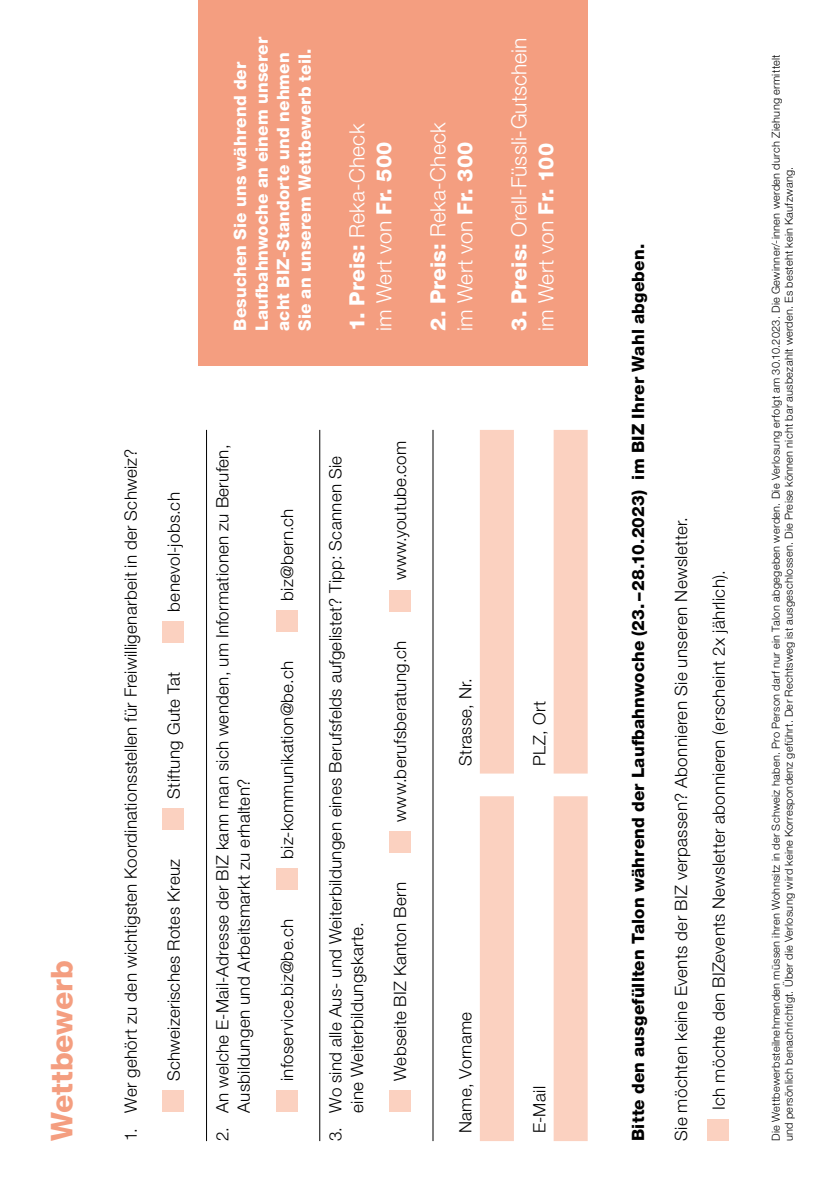
<style>
.page{position:relative;width:840px;height:1191px;background:#fff}
.page>*{position:absolute;margin:0;border:0;box-sizing:border-box;transform-origin:0 0}
.t1{font:800 30px "Helvetica Neue LT Std";letter-spacing:-.005em;color:#f49e80}
.t2{font:300 21px/27px "Helvetica Neue LT Std";letter-spacing:.01em;color:#fff}
.t3{font:300 17px/21.6px "Helvetica Neue LT Std";letter-spacing:.02em;color:#000}
.t4{font:800 17px/21.6px "Helvetica Neue LT Std";letter-spacing:.01em;color:#fff}
.t5{font:800 17px "Helvetica Neue LT Std";letter-spacing:.01em;color:#000}
.t6{font:300 11px/13.2px "Helvetica Neue LT Std";letter-spacing:.03em;color:#000}
.s1{font-weight:800}
</style>
<div class="page">
<hr style="left:206px;top:430px;width:1px;height:711px;background:#000">
<hr style="left:319px;top:430px;width:1px;height:711px;background:#000">
<hr style="left:432px;top:430px;width:1px;height:711px;background:#000">
<div style="left:162px;top:1090px;width:22px;height:22px;background:#fbd1c0"></div>
<div style="left:162px;top:808px;width:22px;height:22px;background:#fbd1c0"></div>
<div style="left:162px;top:621px;width:22px;height:22px;background:#fbd1c0"></div>
<div style="left:275px;top:1090px;width:22px;height:22px;background:#fbd1c0"></div>
<div style="left:275px;top:868px;width:22px;height:22px;background:#fbd1c0"></div>
<div style="left:275px;top:610px;width:22px;height:22px;background:#fbd1c0"></div>
<div style="left:389px;top:1090px;width:21px;height:22px;background:#fbd1c0"></div>
<div style="left:389px;top:831px;width:21px;height:22px;background:#fbd1c0"></div>
<div style="left:389px;top:590px;width:21px;height:21px;background:#fbd1c0"></div>
<svg style="left:480px;top:430px;width:107px;height:711px;fill:#fbd1c0"></svg>
<div style="left:198px;top:0;width:389px;height:365px;background:#f49e80"></div>
<div style="left:707px;top:1119px;width:21px;height:22px;background:#fbd1c0"></div>
<h1 class="t1" style="left:44px;top:1141px;width:182px;rotate:-90deg">Wettbewerb</h1>
<p class="t4" style="left:229px;top:331px;width:295px;rotate:-90deg">Besuchen Sie uns während der<br>Laufbahnwoche an einem unserer acht BIZ-Standorte und nehmen<br>Sie an unserem Wettbewerb teil.</p>
<p class="t2" style="left:343px;top:331px;width:209px;rotate:-90deg"><span class="s1">1. Preis:</span> Reka-Check im Wert von <span class="s1">Fr. 500</span></p>
<p class="t2" style="left:424px;top:331px;width:210px;rotate:-90deg"><span class="s1">2. Preis:</span> Reka-Check im Wert von <span class="s1">Fr. 300</span></p>
<p class="t2" style="left:504px;top:331px;width:295px;rotate:-90deg"><span class="s1">3. Preis:</span> Orell-Füssli-Gutschein im Wert von <span class="s1">Fr. 100</span></p>
<p class="t3" style="left:119px;top:1112px;width:665px;rotate:-90deg">Wer gehört zu den wichtigsten Koordinationsstellen für Freiwilligenarbeit in der Schweiz?</p>
<p class="t3" style="left:119px;top:1141px;width:15px;rotate:-90deg">1.</p>
<p class="t3" style="left:162px;top:612px;width:121px;rotate:-90deg">benevol-jobs.ch</p>
<p class="t3" style="left:162px;top:798px;width:128px;rotate:-90deg">Stiftung Gute Tat</p>
<p class="t3" style="left:162px;top:1081px;width:223px;rotate:-90deg">Schweizerisches Rotes Kreuz</p>
<p class="t3" style="left:211px;top:1112px;width:669px;text-indent:-28px;rotate:-90deg">2. An welche E-Mail-Adresse der BIZ kann man sich wenden, um Informationen zu Berufen,<br>Ausbildungen und Arbeitsmarkt zu erhalten?</p>
<p class="t3" style="left:276px;top:601px;width:94px;rotate:-90deg">biz@bern.ch</p>
<p class="t3" style="left:276px;top:858px;width:199px;rotate:-90deg">biz-kommunikation@be.ch</p>
<p class="t3" style="left:276px;top:1081px;width:164px;rotate:-90deg">infoservice.biz@be.ch</p>
<p class="t3" style="left:324px;top:1112px;width:658px;text-indent:-28px;rotate:-90deg">3. Wo sind alle Aus- und Weiterbildungen eines Berufsfelds aufgelistet? Tipp: Scannen Sie eine Weiterbildungskarte.</p>
<p class="t3" style="left:389px;top:580px;width:141px;rotate:-90deg">www.youtube.com</p>
<p class="t3" style="left:389px;top:822px;width:183px;rotate:-90deg">www.berufsberatung.ch</p>
<p class="t3" style="left:389px;top:1081px;width:200px;rotate:-90deg">Webseite BIZ Kanton Bern</p>
<p class="t3" style="left:454px;top:765px;width:89px;rotate:-90deg">Strasse, Nr.</p>
<p class="t3" style="left:454px;top:1133px;width:123px;rotate:-90deg">Name, Vorname</p>
<p class="t3" style="left:528px;top:765px;width:66px;rotate:-90deg">PLZ, Ort</p>
<p class="t3" style="left:528px;top:1133px;width:48px;rotate:-90deg">E-Mail</p>
<p class="t5" style="left:627px;top:1141px;width:898px;rotate:-90deg">Bitte den ausgefüllten Talon während der Laufbahnwoche (23.–28.10.2023) im BIZ Ihrer Wahl abgeben.</p>
<p class="t3" style="left:669px;top:1141px;width:625px;rotate:-90deg">Sie möchten keine Events der BIZ verpassen? Abonnieren Sie unseren Newsletter.</p>
<p class="t3" style="left:707px;top:1109px;width:540px;rotate:-90deg">Ich möchte den BIZevents Newsletter abonnieren (erscheint 2x jährlich).</p>
<p class="t6" style="left:768px;top:1141px;width:1088px;rotate:-90deg">Die Wettbewerbsteilnehmenden müssen ihren Wohnsitz in der Schweiz haben. Pro Person darf nur ein Talon abgegeben werden. Die Verlosung erfolgt am 30.10.2023. Die Gewinner/-innen werden durch Ziehung ermittelt und persönlich benachrichtigt. Über die Verlosung wird keine Korrespondenz geführt. Der Rechtsweg ist ausgeschlossen. Die Preise können nicht bar ausbezahlt werden. Es besteht kein Kaufzwang.</p>
</div>
